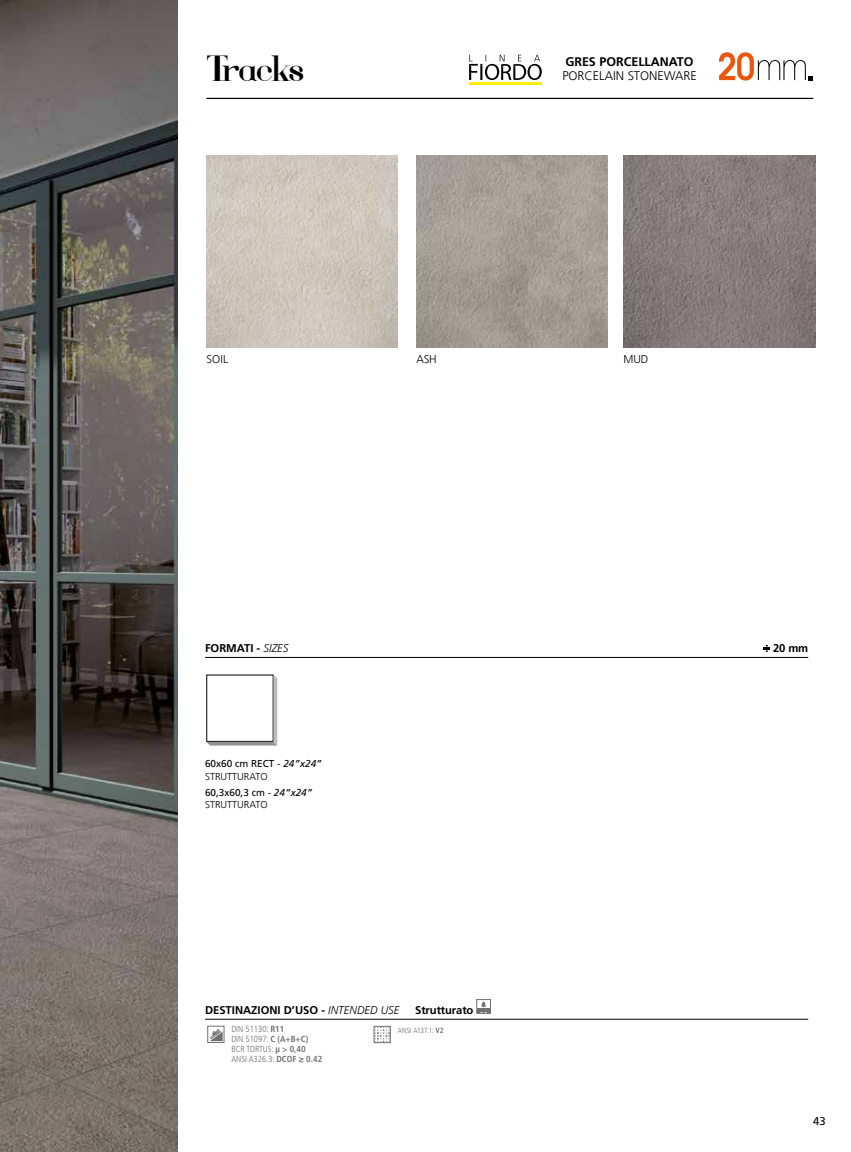
<style>
.page{position:relative;width:851px;height:1152px;background:#fff}
.page>*{position:absolute;margin:0;border:0;box-sizing:border-box;transform-origin:0 0}
.t1{font:37.5px "Voor";letter-spacing:-.04em;color:#000}
.t2{font:300 12.5px "Frutiger LT Com";color:#000}
.t3{font:700 12.5px "Frutiger LT Com";color:#000}
.t4{font:700 11.25px "Frutiger LT Com";color:#000}
.t5{font:300 11.25px "Frutiger LT Com";letter-spacing:.005em;color:#000}
.t6{font:11.25px "Frutiger LT Com";color:#000}
.t7{font:10px/12.4px "Frutiger LT Com";color:#000}
.t8{font:300 condensed 8.75px/10px "Frutiger LT Com";color:#706f6f}
.t9{font:300 condensed 7.38px "Frutiger LT Com";letter-spacing:.005em;color:#706f6f}
.s1{font-weight:300;font-style:italic}
.s2{font-style:italic}
.s3{font-weight:300}
.s4{font-weight:700}
</style>
<div class="page">
<svg style="left:763px;top:645px;width:6px;height:7px"></svg>
<hr style="left:205px;top:657px;width:603px;height:1px;background:#000">
<hr style="left:205px;top:1019px;width:603px;height:1px;background:#000">
<div style="left:476px;top:999px;width:14px;height:14px;border:1px solid #706f6f"></div>
<div style="left:477px;top:1008px;width:13px;height:5px;background:#706f6f"></div>
<svg style="left:480px;top:1001px;width:7px;height:12px"></svg>
<svg style="left:719px;top:52px;width:93px;height:29px"></svg>
<hr style="left:206px;top:98px;width:607px;height:1px;background:#000">
<img style="left:0;top:0;width:177px;height:1152px">
<img style="left:416px;top:156px;width:191px;height:191px">
<img style="left:623px;top:156px;width:191px;height:191px">
<img style="left:206px;top:156px;width:192px;height:191px">
<hr style="left:468px;top:83px;width:73px;height:2px;background:#ffed00">
<svg style="left:469px;top:55px;width:72px;height:25px"></svg>
<svg style="left:206px;top:674px;width:71px;height:71px"></svg>
<svg style="left:210px;top:1029px;width:12px;height:11px"></svg>
<div style="left:207px;top:1025px;width:17px;height:17px;border:1px solid #706f6f"></div>
<svg style="left:375px;top:1026px;width:16px;height:17px"></svg>
<div style="left:373px;top:1026px;width:17px;height:17px;border:1px solid #706f6f"></div>
<h1 class="t1" style="left:206px;top:47px;width:99px">Tracks</h1>
<h2 class="t3" style="left:565px;top:55px;width:130px">GRES PORCELLANATO</h2>
<h2 class="t2" style="left:562px;top:69px;width:136px">PORCELAIN STONEWARE</h2>
<p class="t5" style="left:206px;top:352px;width:23px">SOIL</p>
<p class="t5" style="left:416px;top:352px;width:22px">ASH</p>
<p class="t5" style="left:623px;top:352px;width:26px">MUD</p>
<p class="t4" style="left:205px;top:641px;width:85px">FORMATI - <span class="s1">SIZES</span></p>
<p class="t4" style="left:772px;top:641px;width:37px">20 mm</p>
<p class="t7" style="left:205px;top:757px;width:118px">60x60 cm RECT <span class="s2">- 24”x24”<br></span><span class="s3">STRUTTURATO</span></p>
<p class="t7" style="left:205px;top:786px;width:109px">60,3x60,3 cm <span class="s2">- 24”x24”<br></span><span class="s3">STRUTTURATO</span></p>
<p class="t4" style="left:205px;top:1003px;width:196px">DESTINAZIONI D’USO - <span class="s1">INTENDED USE</span></p>
<p class="t4" style="left:415px;top:1003px;width:60px">Strutturato</p>
<p class="t8" style="left:231px;top:1024px;width:92px">DIN 51130: <span class="s4">R11<br></span>DIN 51097: <span class="s4">C (A+B+C)<br></span>BCR TORTUS: <span class="s4">μ &gt; 0,40<br></span>ANSI A326.3: <span class="s4">DCOF ≥ 0.42</span></p>
<p class="t9" style="left:397px;top:1025px;width:48px">ANSI A137.1: <span class="s4">V2</span></p>
<p class="t6" style="left:813px;top:1114px;width:14px">43</p>
</div>
